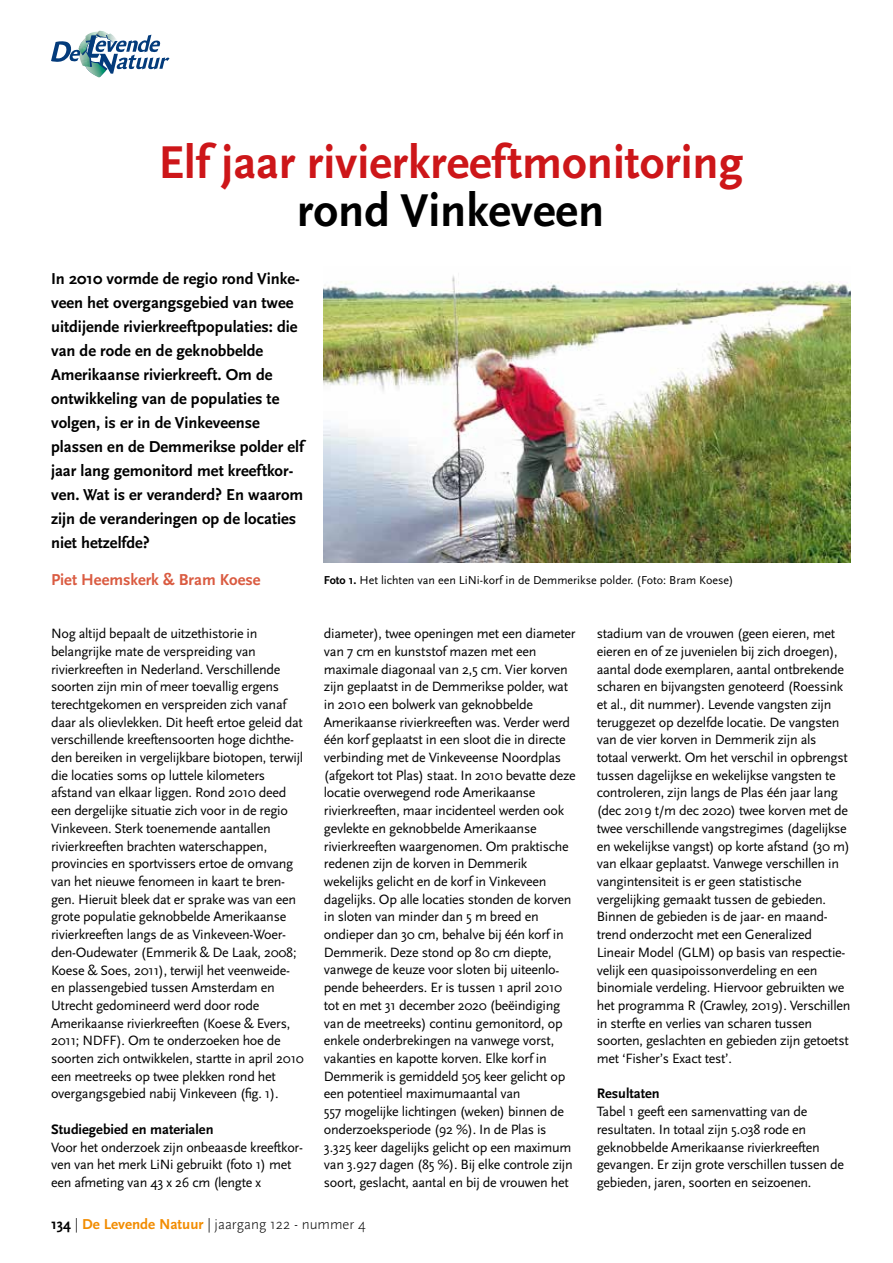
<style>
.page{position:relative;width:893px;height:1263px;background:#fff}
.page>*{position:absolute;margin:0;border:0;box-sizing:border-box;transform-origin:0 0}
.t1{font:700 48px "Scala Sans Pro";color:#cd1619}
.t2{font:700 48px "Scala Sans Pro";color:#000}
.t3{font:700 16.5px/24px "Scala Sans Pro";color:#000}
.t4{font:700 16.5px "Scala Sans Pro";color:#da5b41}
.t5{font:300 15px "Scala Sans Pro";color:#000}
.t6{font:700 14.4px "Scala Sans Pro";color:#000}
.t7{font:14.1px/17.7px "Scala Sans Pro";letter-spacing:-.02em;color:#000}
.t8{font:12px "Scala Sans Pro";color:#000}
.s1{font-weight:700}
.s2{font-weight:700;color:#f28c00}
</style>
<div class="page">
<svg style="left:51px;top:31px;width:118px;height:46px"></svg>
<img style="left:324px;top:275px;width:526px;height:287px">
<h1 class="t1" style="left:158px;top:135px;width:586px">Elf jaar rivierkreeftmonitoring</h1>
<h1 class="t2" style="left:297px;top:183px;width:308px">rond Vinkeveen</h1>
<p class="t3" style="left:51px;top:267px;width:254px">In 2010 vormde de regio rond Vinke&shy;veen het overgangsgebied van twee uitdijende rivierkreeftpopulaties: die van de rode en de geknobbelde Amerikaanse rivierkreeft. Om de ontwikkeling van de populaties te volgen, is er in de Vinkeveense plassen en de Demmerikse polder elf jaar lang gemonitord met kreeftkor&shy;ven. Wat is er veranderd? En waarom zijn de veranderingen op de locaties niet hetzelfde?</p>
<p class="t4" style="left:51px;top:570px;width:211px">Piet Heemskerk &amp; Bram Koese</p>
<p class="t7" style="left:51px;top:625px;width:254px">Nog altijd bepaalt de uitzethistorie in belangrijke mate de verspreiding van rivierkreeften in Nederland. Verschillende soorten zijn min of meer toevallig ergens terechtgekomen en verspreiden zich vanaf daar als olievlekken. Dit heeft ertoe geleid dat verschillende kreeftensoorten hoge dichthe&shy;den bereiken in vergelijkbare biotopen, terwijl die locaties soms op luttele kilometers afstand van elkaar liggen. Rond 2010 deed een dergelijke situatie zich voor in de regio Vinkeveen. Sterk toenemende aantallen rivierkreeften brachten waterschappen, provincies en sportvissers ertoe de omvang van het nieuwe fenomeen in kaart te bren&shy;gen. Hieruit bleek dat er sprake was van een grote populatie geknobbelde Amerikaanse rivierkreeften langs de as Vinkeveen-Woer&shy;den-Oudewater (Emmerik &amp; De Laak, 2008; Koese &amp; Soes, 2011), terwijl het veenweide&shy;en plassengebied tussen Amsterdam en Utrecht gedomineerd werd door rode Amerikaanse rivierkreeften (Koese &amp; Evers, 2011; NDFF). Om te onderzoeken hoe de soorten zich ontwikkelen, startte in april 2010 een meetreeks op twee plekken rond het overgangsgebied nabij Vinkeveen (fig. 1).</p>
<p class="t6" style="left:51px;top:1121px;width:164px">Studiegebied en materialen</p>
<p class="t7" style="left:51px;top:1138px;width:253px">Voor het onderzoek zijn onbeaasde kreeftkor&shy;ven van het merk LiNi gebruikt (foto 1) met een afmeting van 43 x 26 cm (lengte x</p>
<p class="t8" style="left:324px;top:573px;width:411px"><span class="s1">Foto 1.</span> Het lichten van een LiNi-korf in de Demmerikse polder. (Foto: Bram Koese)</p>
<p class="t7" style="left:324px;top:625px;width:253px">diameter), twee openingen met een diameter van 7 cm en kunststof mazen met een maximale diagonaal van 2,5 cm. Vier korven zijn geplaatst in de Demmerikse polder, wat in 2010 een bolwerk van geknobbelde Amerikaanse rivierkreeften was. Verder werd één korf geplaatst in een sloot die in directe verbinding met de Vinkeveense Noordplas (afgekort tot Plas) staat. In 2010 bevatte deze locatie overwegend rode Amerikaanse rivierkreeften, maar incidenteel werden ook gevlekte en geknobbelde Amerikaanse rivierkreeften waargenomen. Om praktische redenen zijn de korven in Demmerik wekelijks gelicht en de korf in Vinkeveen dagelijks. Op alle locaties stonden de korven in sloten van minder dan 5 m breed en ondieper dan 30 cm, behalve bij één korf in Demmerik. Deze stond op 80 cm diepte, vanwege de keuze voor sloten bij uiteenlo&shy;pende beheerders. Er is tussen 1 april 2010 tot en met 31 december 2020 (beëindiging van de meetreeks) continu gemonitord, op enkele onderbrekingen na vanwege vorst, vakanties en kapotte korven. Elke korf in Demmerik is gemiddeld 505 keer gelicht op een potentieel maximumaantal van<br>557 mogelijke lichtingen (weken) binnen de onderzoeksperiode (92 %). In de Plas is 3.325 keer dagelijks gelicht op een maximum van 3.927 dagen (85 %). Bij elke controle zijn soort, geslacht, aantal en bij de vrouwen het</p>
<p class="t7" style="left:597px;top:625px;width:255px">stadium van de vrouwen (geen eieren, met eieren en of ze juvenielen bij zich droegen), aantal dode exemplaren, aantal ontbrekende scharen en bijvangsten genoteerd (Roessink et al., dit nummer). Levende vangsten zijn teruggezet op dezelfde locatie. De vangsten van de vier korven in Demmerik zijn als totaal verwerkt. Om het verschil in opbrengst tussen dagelijkse en wekelijkse vangsten te controleren, zijn langs de Plas één jaar lang (dec 2019 t/m dec 2020) twee korven met de twee verschillende vangstregimes (dagelijkse en wekelijkse vangst) op korte afstand (30 m) van elkaar geplaatst. Vanwege verschillen in vangintensiteit is er geen statistische vergelijking gemaakt tussen de gebieden.<br>Binnen de gebieden is de jaar- en maand&shy;trend onderzocht met een Generalized Lineair Model (GLM) op basis van respectie&shy;velijk een quasipoissonverdeling en een binomiale verdeling. Hiervoor gebruikten we het programma R (Crawley, 2019). Verschillen in sterfte en verlies van scharen tussen soorten, geslachten en gebieden zijn getoetst met ‘Fisher’s Exact test’.</p>
<p class="t6" style="left:597px;top:1085px;width:65px">Resultaten</p>
<p class="t7" style="left:597px;top:1103px;width:249px">Tabel 1 geeft een samenvatting van de resultaten. In totaal zijn 5.038 rode en geknobbelde Amerikaanse rivierkreeften gevangen. Er zijn grote verschillen tussen de gebieden, jaren, soorten en seizoenen.</p>
<p class="t5" style="left:51px;top:1215px;width:316px"><span class="s1">134</span> | <span class="s2">De Levende Natuur</span> | jaargang 122 - nummer 4</p>
</div>
